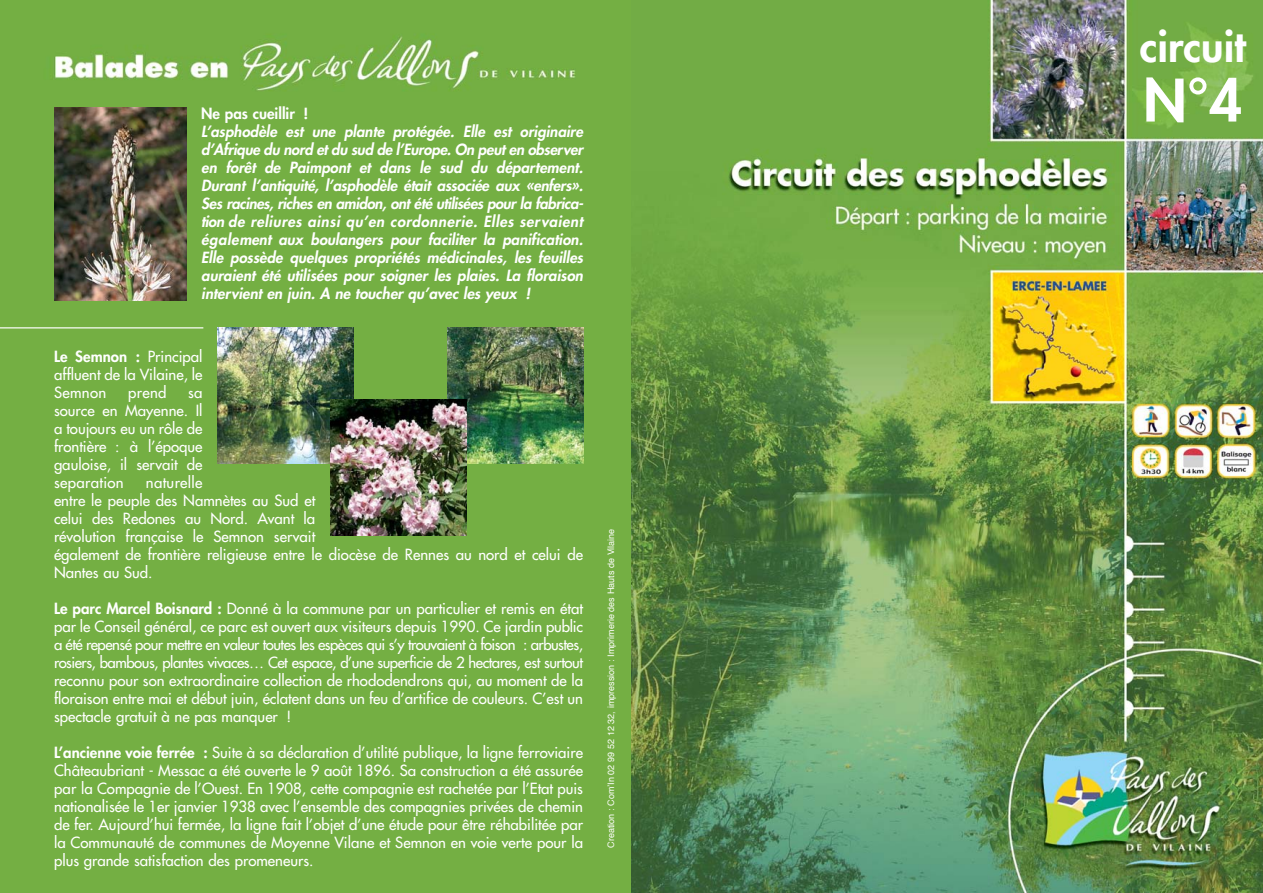
<style>
.page{position:relative;width:1263px;height:893px;background:#fff}
.page>*{position:absolute;margin:0;border:0;box-sizing:border-box;transform-origin:0 0}
.t1{font:800 57px "Futura";color:#fff}
.t2{font:800 42px "Futura";color:#fff}
.t3{font:15px/18px "Futura";color:#fff;text-align:justify}
.t4{font:italic 800 15px/18px "Futura";color:#fff;text-align:justify}
.t5{font:800 15px "Futura";color:#fff}
.t6{font:9px "Helvetica";color:#fff}
.s1{font-weight:800}
</style>
<div class="page">
<div style="left:0;top:0;width:632px;height:893px;background:#74af43"></div>
<img style="left:632px;top:0;width:631px;height:893px">
<hr style="left:0;top:327px;width:203px;height:1px;background:#fff">
<img style="left:447px;top:327px;width:136px;height:136px">
<img style="left:218px;top:327px;width:136px;height:136px">
<img style="left:330px;top:400px;width:136px;height:135px">
<img style="left:54px;top:107px;width:132px;height:194px">
<p class="t5" style="left:201px;top:106px;width:109px">Ne pas cueillir !</p>
<p class="t4" style="left:201px;top:124px;width:386px">L’asphodèle est une plante protégée. Elle est originaire d’Afrique du nord etdu sud de l’Europe.On peuten observer en forêt de Paimpont et dans le sud du département.<br>Durant l’antiquité, l’asphodèle était associée aux «enfers».<br>Ses racines, riches en amidon, ont été utilisées pour la fabrica&shy;tion de reliures ainsi qu’en cordonnerie. Elles servaient également aux boulangers pour faciliter la panification.<br>Elle possède quelques propriétés médicinales, les feuilles auraient été utilisées pour soigner les plaies. La floraison intervient en juin. A ne toucher qu’avec les yeux !</p>
<p class="t3" style="left:54px;top:349px;width:150px"><span class="s1">Le Semnon :</span> Principal affluent de la Vilaine, le Semnon</p>
<p class="t3" style="left:128px;top:385px;width:40px">prend</p>
<p class="t3" style="left:54px;top:385px;width:150px;text-indent:134px">sa source en Mayenne. Il a toujours eu un rôle de frontière : à l’époque gauloise, il servait de separation</p>
<p class="t3" style="left:54px;top:475px;width:530px;text-align:left;text-indent:92px">naturelle<br>entre le peuple des Namnètes au Sud et<br>celui des Redones au Nord. Avant la<br>révolution française le Semnon servait<br>également de frontière religieuse entre le diocèse de Rennes au nord et celui de Nantes au Sud.</p>
<p class="t3" style="left:54px;top:601px;width:530px"><span class="s1">Le parc Marcel Boisnard :</span> Donné à la commune par un particulier et remis en état par le Conseil général, ce parc est ouvert aux visiteurs depuis 1990. Ce jardin public a été repensé pour mettre en valeur toutes les espèces qui s’y trouvaient à foison : arbustes, rosiers, bambous, plantes vivaces… Cet espace, d’une superficie de 2 hectares, est surtout reconnu pour son extraordinaire collection de rhododendrons qui, au moment de la floraison entre mai et début juin, éclatent dans un feu d’artifice de couleurs. C’est un spectacle gratuit à ne pas manquer !</p>
<p class="t3" style="left:54px;top:745px;width:530px"><span class="s1">L’ancienne voie ferrée :</span> Suite à sa déclaration d’utilité publique, la ligne ferroviaire Châteaubriant - Messac a été ouverte le 9 août 1896. Sa construction a été assurée par la Compagnie de l’Ouest. En 1908, cette compagnie est rachetée par l’Etat puis nationalisée le 1er janvier 1938 avec l’ensemble des compagnies privées de chemin de fer. Aujourd’hui fermée, la ligne fait l’objet d’une étude pour être réhabilitée par la Communauté de communes de Moyenne Vilane et Semnon en voie verte pour la plus grande satisfaction des promeneurs.</p>
<p class="t6" style="left:607px;top:848px;width:321px;rotate:-90deg">Création : Com’In 02 99 52 12 32, impression : Imprimerie des Hauts de Vilaine</p>
<h2 class="t2" style="left:1140px;top:26px;width:107px">circuit</h2>
<h1 class="t1" style="left:1143px;top:73px;width:100px">N°4</h1>
</div>
